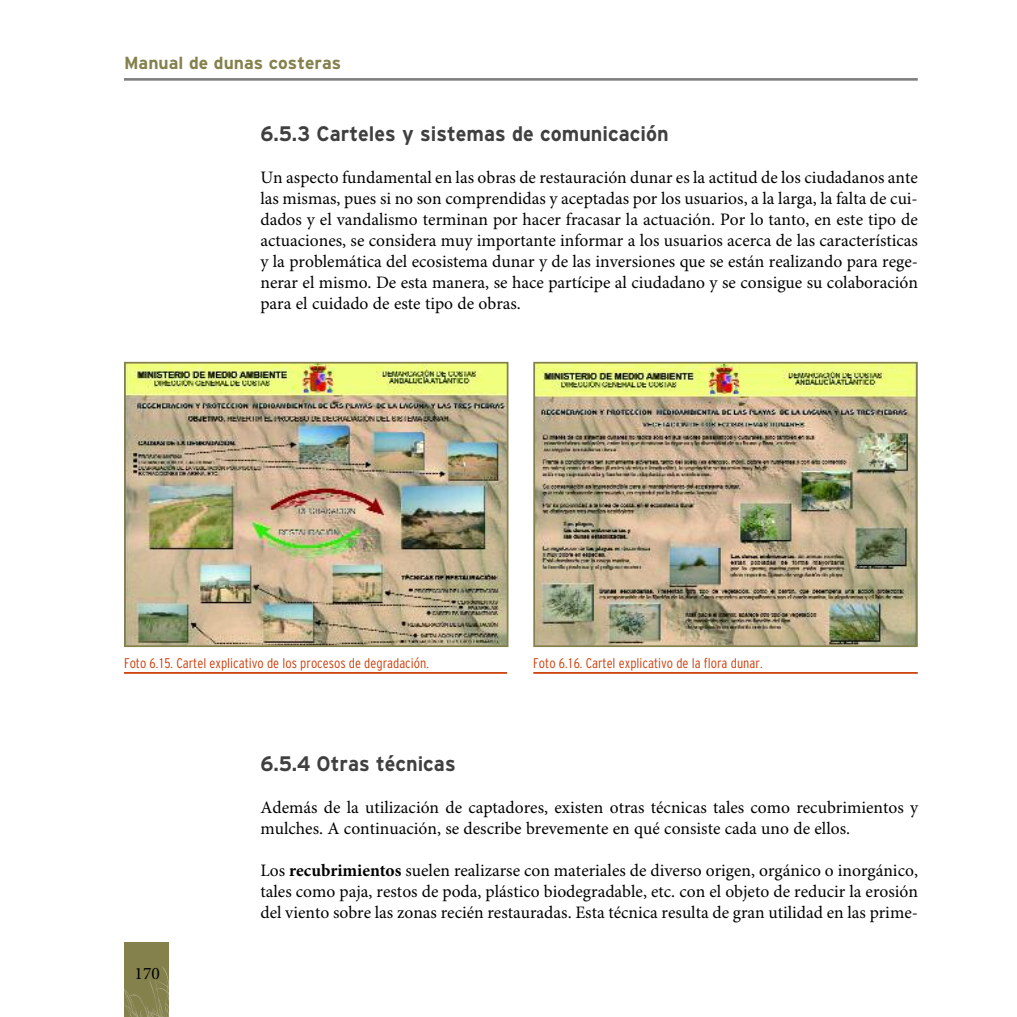
<style>
.page{position:relative;width:1017px;height:1017px;background:#fff}
.page>*{position:absolute;margin:0;border:0;box-sizing:border-box;transform-origin:0 0}
.t1{font:700 21px "Civica 07";color:#404040;scale:.95 1}
.t2{font:17.5px/21px "Minion Pro";color:#000;text-align:justify}
.t3{font:700 17.5px "Civica 07";color:#84814d}
.t4{font:300 condensed 14px "Civica 03";color:#cc3d09}
.s1{font-weight:700}
</style>
<div class="page">
<hr style="left:124px;top:78px;width:794px;height:3px;background:#808080">
<div style="left:124px;top:943px;width:45px;height:74px;background:#84814d"></div>
<svg style="left:124px;top:966px;width:45px;height:51px"></svg>
<img style="left:127px;top:365px;width:378px;height:279px">
<div style="left:124px;top:362px;width:384px;height:285px;border:2px solid #84814d"></div>
<hr style="left:124px;top:672px;width:383px;height:2px;background:#cc3d09">
<img style="left:536px;top:365px;width:379px;height:279px">
<div style="left:533px;top:362px;width:385px;height:285px;border:2px solid #84814d"></div>
<hr style="left:533px;top:672px;width:385px;height:2px;background:#cc3d09">
<p class="t3" style="left:124px;top:52px;width:219px">Manual de dunas costeras</p>
<p class="t1" style="left:260px;top:121px;width:431px">6.5.3 Carteles y sistemas de comunicación</p>
<p class="t2" style="left:260px;top:168px;width:659px">Un aspecto fundamental en las obras de restauración dunar es la actitud de los ciudadanos ante las mismas, pues si no son comprendidas y aceptadas por los usuarios, a la larga, la falta de cui&shy;dados y el vandalismo terminan por hacer fracasar la actuación. Por lo tanto, en este tipo de actuaciones, se considera muy importante informar a los usuarios acerca de las características y la problemática del ecosistema dunar y de las inversiones que se están realizando para rege&shy;nerar el mismo. De esta manera, se hace partícipe al ciudadano y se consigue su colaboración para el cuidado de este tipo de obras.</p>
<p class="t4" style="left:124px;top:655px;width:306px">Foto 6.15. Cartel explicativo de los procesos de degradación.</p>
<p class="t4" style="left:533px;top:655px;width:231px">Foto 6.16. Cartel explicativo de la flora dunar.</p>
<p class="t2" style="left:135px;top:965px;width:27px">170</p>
<p class="t1" style="left:260px;top:751px;width:207px">6.5.4 Otras técnicas</p>
<p class="t2" style="left:260px;top:798px;width:659px">Además de la utilización de captadores, existen otras técnicas tales como recubrimientos y mulches. A continuación, se describe brevemente en qué consiste cada uno de ellos.</p>
<p class="t2" style="left:260px;top:861px;width:659px">Los <span class="s1">recubrimientos</span> suelen realizarse con materiales de diverso origen, orgánico o inorgánico, tales como paja, restos de poda, plástico biodegradable, etc. con el objeto de reducir la erosión del viento sobre las zonas recién restauradas. Esta técnica resulta de gran utilidad en las prime-</p>
</div>
